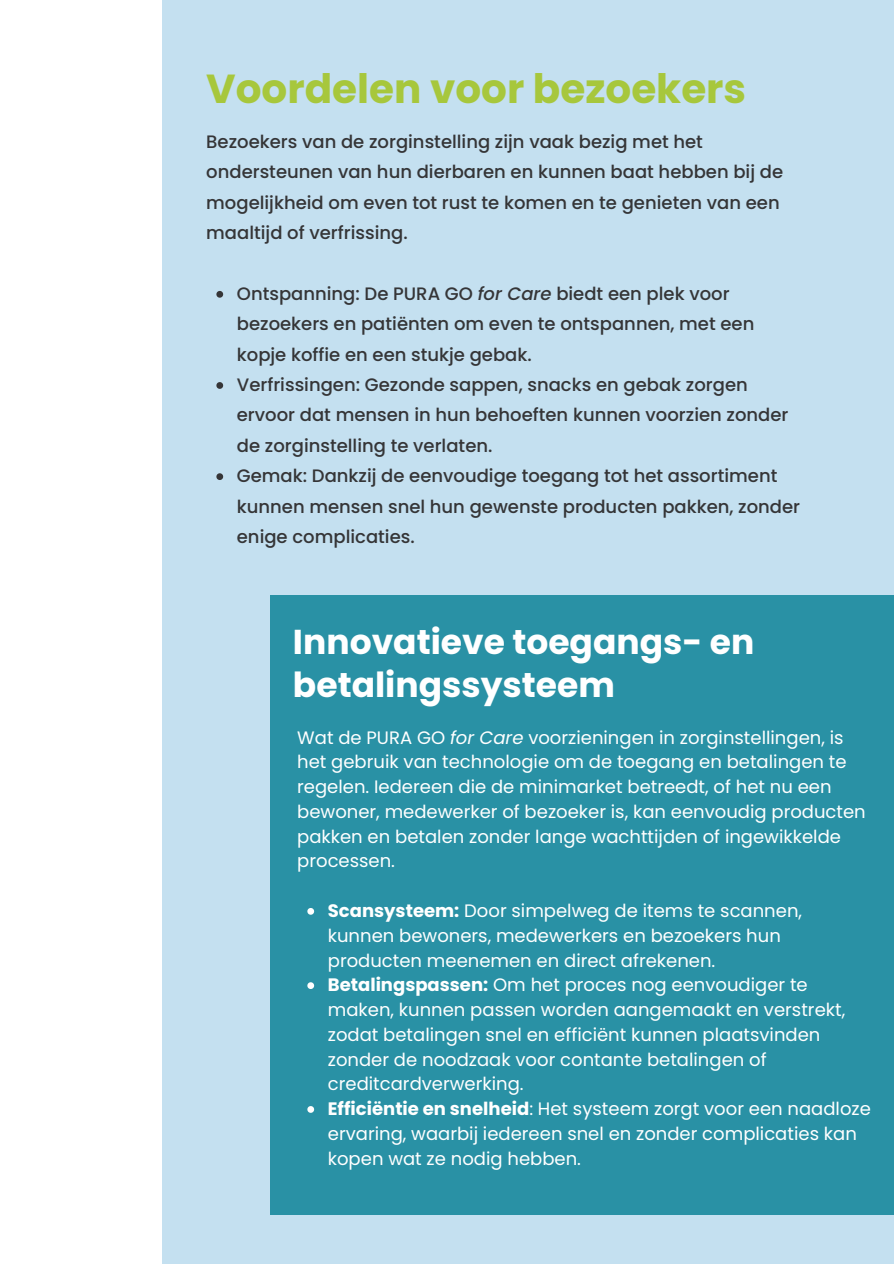
<style>
.page{position:relative;width:894px;height:1264px;background:#fff}
.page>*{position:absolute;margin:0;border:0;box-sizing:border-box;transform-origin:0 0}
.t1{font:700 40.5px "Poppins";color:#a7c73c}
.t2{font:700 34.5px/43.8px "Poppins";color:#fff}
.t3{font:18px/24.8px "Poppins";color:#fff}
.t4{font:500 18px/30.3px "Poppins";color:#353537}
.s1{font-style:italic}
.s2{font-weight:700}
</style>
<div class="page">
<div style="left:0;top:0;width:893px;height:1263px;background:#c4e0f0"></div>
<div style="left:0;top:0;width:162px;height:1263px;background:#fff"></div>
<div style="left:270px;top:595px;width:623px;height:619px;background:#2991a5"></div>
<svg style="left:216px;top:291px;width:7px;height:7px"></svg>
<svg style="left:216px;top:382px;width:7px;height:7px"></svg>
<svg style="left:216px;top:473px;width:7px;height:7px"></svg>
<svg style="left:307px;top:908px;width:7px;height:6px"></svg>
<svg style="left:307px;top:982px;width:7px;height:7px"></svg>
<svg style="left:307px;top:1106px;width:7px;height:6px"></svg>
<h1 class="t1" style="left:206px;top:61px;width:541px">Voordelen voor bezoekers</h1>
<h3 class="t4" style="left:206px;top:126px;width:578px">Bezoekers van de zorginstelling zijn vaak bezig met het ondersteunen van hun dierbaren en kunnen baat hebben bij de mogelijkheid om even tot rust te komen en te genieten van een maaltijd of verfrissing.</h3>
<p class="t4" style="left:237px;top:278px;width:519px">Ontspanning: De PURA GO <span class="s1">for Care</span> biedt een plek voor bezoekers en patiënten om even te ontspannen, met een kopje koffie en een stukje gebak.</p>
<p class="t4" style="left:237px;top:369px;width:553px">Verfrissingen: Gezonde sappen, snacks en gebak zorgen ervoor dat mensen in hun behoeften kunnen voorzien zonder de zorginstelling te verlaten.</p>
<p class="t4" style="left:237px;top:461px;width:564px">Gemak: Dankzij de eenvoudige toegang tot het assortiment kunnen mensen snel hun gewenste producten pakken, zonder enige complicaties.</p>
<p class="t2" style="left:293px;top:619px;width:462px">Innovatieve toegangs- en betalingssysteem</p>
<h2 class="t3" style="left:297px;top:725px;width:570px">Wat de PURA GO <span class="s1">for Care</span> voorzieningen in zorginstellingen, is het gebruik van technologie om de toegang en betalingen te regelen. Iedereen die de minimarket betreedt, of het nu een bewoner, medewerker of bezoeker is, kan eenvoudig producten pakken en betalen zonder lange wachttijden of ingewikkelde processen.</h2>
<p class="t3" style="left:328px;top:898px;width:475px"><span class="s2">Scansysteem:</span> Door simpelweg de items te scannen, kunnen bewoners, medewerkers en bezoekers hun producten meenemen en direct afrekenen.</p>
<p class="t3" style="left:328px;top:972px;width:518px"><span class="s2">Betalingspassen:</span> Om het proces nog eenvoudiger te maken, kunnen passen worden aangemaakt en verstrekt, zodat betalingen snel en efficiënt kunnen plaatsvinden zonder de noodzaak voor contante betalingen of creditcardverwerking.</p>
<p class="t3" style="left:328px;top:1096px;width:544px"><span class="s2">Efficiëntie en snelheid</span>: Het systeem zorgt voor een naadloze ervaring, waarbij iedereen snel en zonder complicaties kan kopen wat ze nodig hebben.</p>
</div>
